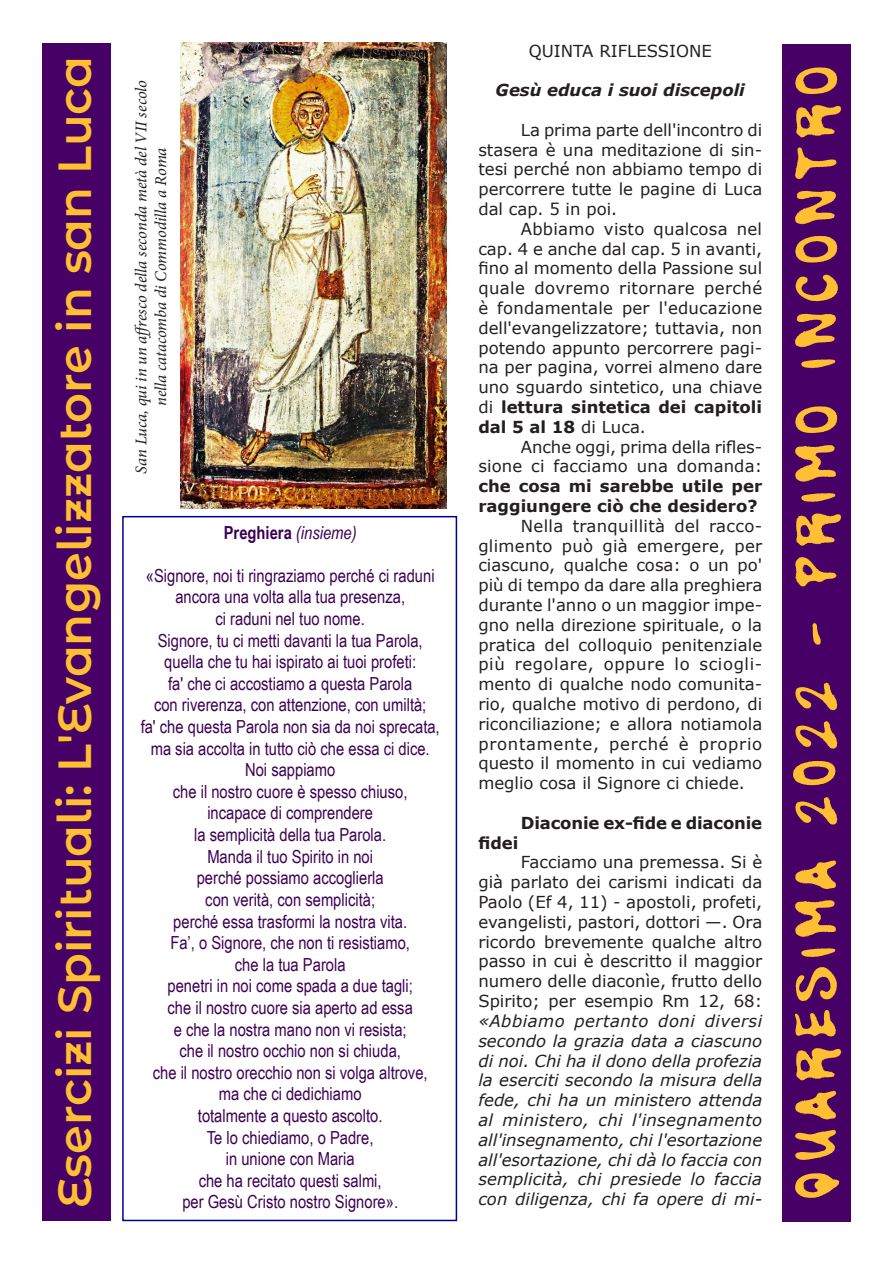
<style>
.page{position:relative;width:893px;height:1263px;background:#fff}
.page>*{position:absolute;margin:0;border:0;box-sizing:border-box;transform-origin:0 0}
.t1{font:54px "Walnut";letter-spacing:.18em;color:#ffbf33}
.t2{font:600 46.5px "Montserrat Alternates";color:#ffbf33}
.t3{font:18px "Arial Narrow";color:#3d0054}
.t4{font:700 18px "Arial Narrow";color:#3d0054}
.t5{font:16.5px/19.8px "Verdana";color:#231f20;text-align:justify}
.t6{font:italic 16.5px/19.8px "Verdana";letter-spacing:.005em;color:#231f20;text-align:justify}
.t7{font:italic 16.5px "Minion Pro";letter-spacing:-.01em;color:#231f20}
.t8{font:700 16.5px "Verdana";letter-spacing:-.01em;color:#231f20}
.t9{font:italic 700 16.5px "Verdana";color:#231f20}
.s1{font-weight:700}
.s2{font-style:normal}
.s3{font-weight:400;font-style:italic}
</style>
<div class="page">
<div style="left:122px;top:516px;width:335px;height:705px;border:2px solid #000093"></div>
<div style="left:43px;top:43px;width:68px;height:1177px;background:#470066"></div>
<div style="left:782px;top:44px;width:68px;height:1178px;background:#470066"></div>
<img style="left:180px;top:43px;width:266px;height:465px">
<p class="t5" style="left:529px;top:40px;width:185px">QUINTA RIFLESSIONE</p>
<p class="t9" style="left:496px;top:79px;width:251px">Gesù educa i suoi discepoli</p>
<p class="t5" style="left:478px;top:120px;width:285px;text-indent:43px">La prima parte dell'incontro di stasera è una meditazione di sin&shy;tesi perché non abbiamo tempo di percorrere tutte le pagine di Luca dal cap. 5 in poi.</p>
<p class="t5" style="left:478px;top:219px;width:285px;text-indent:43px">Abbiamo visto qualcosa nel cap. 4 e anche dal cap. 5 in avanti, fino al momento della Passione sul quale dovremo ritornare perché è fondamentale per l'educazione dell'evangelizzatore; tuttavia, non potendo appunto percorrere pagi&shy;na per pagina, vorrei almeno dare uno sguardo sintetico, una chiave di <span class="s1">lettura sintetica dei capitoli dal 5 al 18</span> di Luca.</p>
<p class="t5" style="left:478px;top:436px;width:285px;text-indent:43px">Anche oggi, prima della rifles&shy;sione ci facciamo una domanda: <span class="s1">che cosa mi sarebbe utile per raggiungere ciò che desidero?</span></p>
<p class="t5" style="left:478px;top:516px;width:285px;text-indent:43px">Nella tranquillità del racco&shy;glimento può già emergere, per ciascuno, qualche cosa: o un po' più di tempo da dare alla preghiera durante l'anno o un maggior impe&shy;gno nella direzione spirituale, o la pratica del colloquio penitenziale più regolare, oppure lo sciogli&shy;mento di qualche nodo comunita&shy;rio, qualche motivo di perdono, di riconciliazione; e allora notiamola prontamente, perché è proprio questo il momento in cui vediamo meglio cosa il Signore ci chiede.</p>
<p class="t8" style="left:521px;top:812px;width:243px">Diaconie ex-fide e diaconie</p>
<p class="t8" style="left:478px;top:832px;width:42px">fidei</p>
<p class="t6" style="left:478px;top:853px;width:285px;text-indent:43px"><span class="s2">Facciamo una premessa. Si è già parlato dei carismi indicati da Paolo (Ef 4, 11) - apostoli, profeti, evangelisti, pastori, dottori —. Ora ricordo brevemente qualche altro passo in cui è descritto il maggior numero delle diaconìe, frutto dello Spirito; per esempio Rm 12, 68: </span>«Abbiamo pertanto doni diversi secondo la grazia data a ciascuno di noi. Chi ha il dono della profezia la eserciti secondo la misura della fede, chi ha un ministero attenda al ministero, chi l'insegnamento all'insegnamento, chi l'esortazione all'esortazione, chi dà lo faccia con semplicità, chi presiede lo faccia con diligenza, chi fa opere di mi-</p>
<p class="t2" style="left:42px;top:1208px;width:1154px;rotate:-90deg">Esercizi Spirituali: L'Evangelizzatore in san Luca</p>
<p class="t1" style="left:779px;top:1199px;width:1135px;rotate:-90deg">Quaresima 2022 - Primo incontro</p>
<p class="t7" style="left:130px;top:474px;width:395px;rotate:-90deg">San Luca, qui in un affresco della seconda metà del VII secolo</p>
<p class="t7" style="left:150px;top:406px;width:260px;rotate:-90deg">nella catacomba di Commodilla a Roma</p>
<p class="t4" style="left:224px;top:519px;width:134px">Preghiera <span class="s3">(insieme)</span></p>
<p class="t3" style="left:146px;top:562px;width:290px">«Signore, noi ti ringraziamo perché ci raduni</p>
<p class="t3" style="left:175px;top:584px;width:231px">ancora una volta alla tua presenza,</p>
<p class="t3" style="left:216px;top:605px;width:151px">ci raduni nel tuo nome.</p>
<p class="t3" style="left:158px;top:627px;width:267px">Signore, tu ci metti davanti la tua Parola,</p>
<p class="t3" style="left:164px;top:649px;width:253px">quella che tu hai ispirato ai tuoi profeti:</p>
<p class="t3" style="left:168px;top:670px;width:246px">fa' che ci accostiamo a questa Parola</p>
<p class="t3" style="left:154px;top:692px;width:274px">con riverenza, con attenzione, con umiltà;</p>
<p class="t3" style="left:141px;top:713px;width:301px">fa' che questa Parola non sia da noi sprecata,</p>
<p class="t3" style="left:151px;top:735px;width:280px">ma sia accolta in tutto ciò che essa ci dice.</p>
<p class="t3" style="left:245px;top:757px;width:92px">Noi sappiamo</p>
<p class="t3" style="left:173px;top:778px;width:236px">che il nostro cuore è spesso chiuso,</p>
<p class="t3" style="left:207px;top:800px;width:167px">incapace di comprendere</p>
<p class="t3" style="left:194px;top:821px;width:193px">la semplicità della tua Parola.</p>
<p class="t3" style="left:207px;top:843px;width:167px">Manda il tuo Spirito in noi</p>
<p class="t3" style="left:197px;top:865px;width:189px">perché possiamo accoglierla</p>
<p class="t3" style="left:205px;top:886px;width:171px">con verità, con semplicità;</p>
<p class="t3" style="left:173px;top:908px;width:235px">perché essa trasformi la nostra vita.</p>
<p class="t3" style="left:170px;top:929px;width:241px">Fa’, o Signore, che non ti resistiamo,</p>
<p class="t3" style="left:235px;top:951px;width:112px">che la tua Parola</p>
<p class="t3" style="left:168px;top:973px;width:247px">penetri in noi come spada a due tagli;</p>
<p class="t3" style="left:168px;top:994px;width:247px">che il nostro cuore sia aperto ad essa</p>
<p class="t3" style="left:174px;top:1016px;width:235px">e che la nostra mano non vi resista;</p>
<p class="t3" style="left:179px;top:1037px;width:223px">che il nostro occhio non si chiuda,</p>
<p class="t3" style="left:153px;top:1059px;width:276px">che il nostro orecchio non si volga altrove,</p>
<p class="t3" style="left:219px;top:1081px;width:144px">ma che ci dedichiamo</p>
<p class="t3" style="left:198px;top:1102px;width:186px">totalmente a questo ascolto.</p>
<p class="t3" style="left:207px;top:1124px;width:168px">Te lo chiediamo, o Padre,</p>
<p class="t3" style="left:226px;top:1145px;width:130px">in unione con Maria</p>
<p class="t3" style="left:199px;top:1167px;width:184px">che ha recitato questi salmi,</p>
<p class="t3" style="left:182px;top:1189px;width:217px">per Gesù Cristo nostro Signore».</p>
</div>
